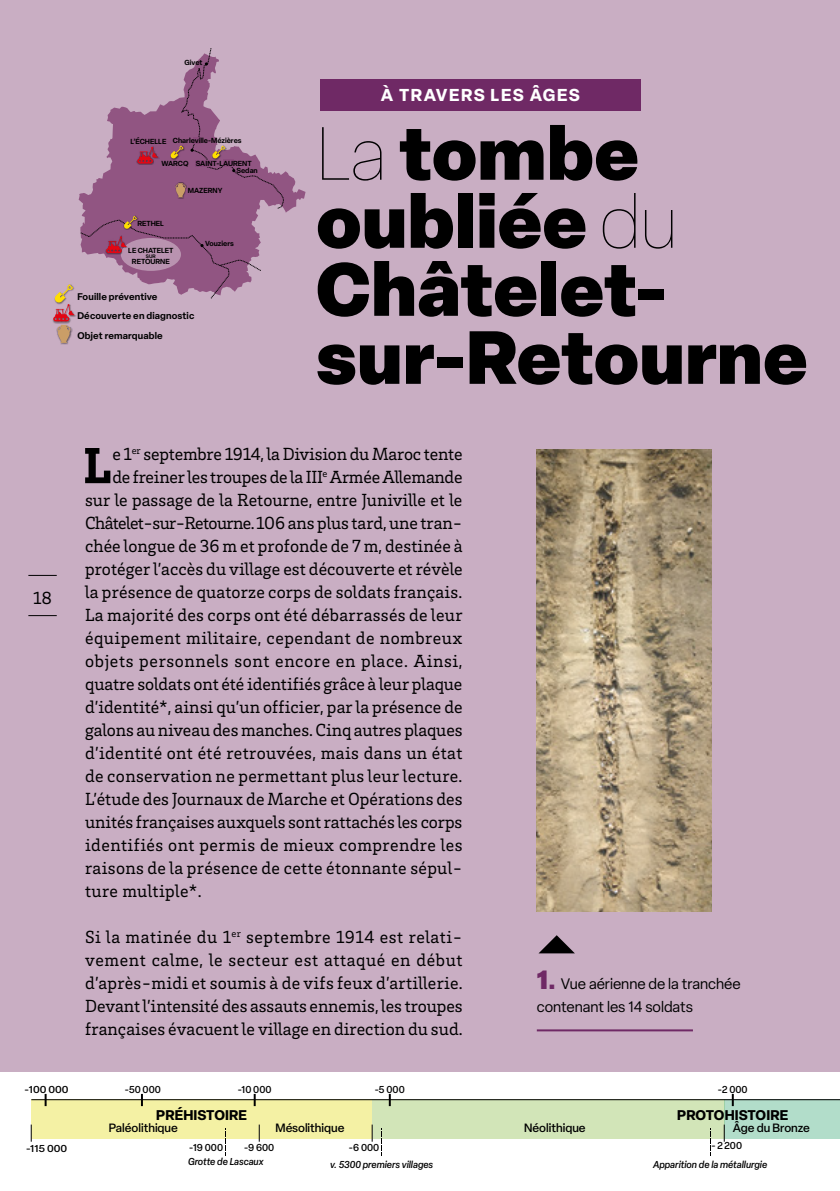
<style>
.page{position:relative;width:840px;height:1191px;background:#fff}
.page>*{position:absolute;margin:0;border:0;box-sizing:border-box;transform-origin:0 0}
.t1{font:900 74px/68px "Elza";color:#000}
.t2{font:900 52px "Brix Slab";color:#000}
.t3{font:18px/23px "Brix Slab";letter-spacing:.005em;color:#000;text-align:justify}
.t4{font:18px "Brix Slab";letter-spacing:-.035em;color:#000}
.t5{font:18px "Brix Slab";letter-spacing:.035em;color:#000}
.t6{font:18px "Brix Slab";letter-spacing:.03em;color:#000}
.t7{font:18px "Brix Slab";letter-spacing:.025em;color:#000}
.t8{font:700 17px "Elza";letter-spacing:.09em;color:#fff}
.t9{font:15px/23px "Elza";color:#000}
.t10{font:700 13.8px "Elza";letter-spacing:.01em;color:#000}
.t11{font:500 11.8px "Elza";color:#000}
.t12{font:italic 500 9.8px "Elza";color:#000}
.t13{font:500 9.8px "Elza";color:#000}
.t14{font:500 9.8px "Elza";color:#000;scale:1.1 1}
.t15{font:600 9.6px/19.8px "Elza";letter-spacing:.015em;color:#000}
.t16{font:600 7.2px/7px "Elza";color:#000}
.t17{font:600 5px "Elza";color:#000}
.s1{font-weight:100}
.s2{font-weight:900;font-size:26px;color:#6f2965}
</style>
<div class="page">
<div style="left:0;top:0;width:839px;height:1071px;background:#c9aec3"></div>
<svg style="left:28px;top:575px;width:29px;height:1px"></svg>
<svg style="left:28px;top:615px;width:29px;height:1px"></svg>
<div style="left:320px;top:79px;width:320px;height:32px;background:#6f2965"></div>
<hr style="left:536px;top:1029px;width:156px;height:2px;background:#6f2965">
<svg style="left:539px;top:935px;width:35px;height:18px"></svg>
<img style="left:536px;top:449px;width:175px;height:462px">
<div style="left:31px;top:1099px;width:341px;height:40px;background:#f4f1a4"></div>
<div style="left:372px;top:1099px;width:351px;height:40px;background:#d2e5b8"></div>
<div style="left:723px;top:1099px;width:116px;height:40px;background:#b2ddca"></div>
<svg style="left:31px;top:1124px;width:1px;height:17px"></svg>
<svg style="left:259px;top:1124px;width:1px;height:17px"></svg>
<svg style="left:371px;top:1124px;width:1px;height:17px"></svg>
<svg style="left:723px;top:1124px;width:1px;height:17px"></svg>
<svg style="left:225px;top:1128px;width:1px;height:27px"></svg>
<svg style="left:381px;top:1128px;width:1px;height:27px"></svg>
<svg style="left:388px;top:1094px;width:2px;height:12px"></svg>
<svg style="left:253px;top:1094px;width:2px;height:12px"></svg>
<svg style="left:141px;top:1094px;width:2px;height:12px"></svg>
<svg style="left:45px;top:1094px;width:2px;height:12px"></svg>
<svg style="left:731px;top:1094px;width:2px;height:12px"></svg>
<hr style="left:31px;top:1099px;width:808px;height:1px;background:#000">
<svg style="left:79px;top:101px;width:226px;height:115px;fill:#915582"></svg>
<img style="left:123px;top:215px;width:15px;height:1px">
<svg style="left:170px;top:48px;width:114px;height:161px"></svg>
<img style="left:137px;top:146px;width:22px;height:19px">
<svg style="left:137px;top:147px;width:21px;height:16px"></svg>
<img style="left:60px;top:343px;width:8px;height:2px">
<svg style="left:53px;top:216px;width:208px;height:127px"></svg>
<p class="t16" style="left:184px;top:58px;width:19px">Givet</p>
<p class="t16" style="left:130px;top:138px;width:37px">L’ÉCHELLE</p>
<p class="t16" style="left:173px;top:137px;width:70px">Charleville-Mézières</p>
<p class="t16" style="left:236px;top:160px;width:23px;text-indent:-75px">WARCQ SAINT-LAURENT<br>Sedan</p>
<p class="t16" style="left:137px;top:220px;width:28px">RETHEL</p>
<p class="t16" style="left:128px;top:246px;width:47px">LE CHATELET</p>
<p class="t17" style="left:146px;top:252px;width:11px">SUR</p>
<p class="t16" style="left:132px;top:258px;width:39px">RETOURNE</p>
<p class="t16" style="left:188px;top:187px;width:36px">MAZERNY</p>
<p class="t16" style="left:205px;top:239px;width:30px">Vouziers</p>
<p class="t15" style="left:77px;top:286px;width:118px">Fouille préventive<br>Découverte en diagnostic<br>Objet remarquable</p>
<p class="t8" style="left:381px;top:83px;width:200px">À TRAVERS LES ÂGES</p>
<h1 class="t1" style="left:316px;top:117px;width:493px"><span class="s1">La</span> tombe oubliée <span class="s1">du<br></span>Châtelet&shy;sur-Retourne</h1>
<p class="t3" style="left:33px;top:586px;width:20px">18</p>
<h2 class="t2" style="left:83px;top:431px;width:30px">L</h2>
<p class="t3" style="left:112px;top:442px;width:351px">e 1<sup>er</sup> septembre 1914, la Division du Maroc tente</p>
<p class="t3" style="left:112px;top:465px;width:351px">de freiner les troupes de la III<sup>e</sup> Armée Allemande</p>
<p class="t3" style="left:85px;top:488px;width:378px">sur le passage de la Retourne, entre Juniville et le</p>
<p class="t4" style="left:85px;top:511px;width:379px">Châtelet-sur-Retourne. 106 ans plus tard, une tran-</p>
<p class="t3" style="left:85px;top:534px;width:379px">chée longue de 36 m et profonde de 7 m, destinée à</p>
<p class="t3" style="left:85px;top:557px;width:379px">protéger l’accès du village est découverte et révèle</p>
<p class="t3" style="left:85px;top:580px;width:378px">la présence de quatorze corps de soldats français.</p>
<p class="t3" style="left:85px;top:603px;width:379px">La majorité des corps ont été débarrassés de leur</p>
<p class="t6" style="left:85px;top:626px;width:379px">équipement militaire, cependant de nombreux</p>
<p class="t5" style="left:85px;top:649px;width:379px">objets personnels sont encore en place. Ainsi,</p>
<p class="t3" style="left:85px;top:672px;width:378px">quatre soldats ont été identifiés grâce à leur plaque</p>
<p class="t3" style="left:85px;top:695px;width:379px">d’identité*, ainsi qu’un officier, par la présence de</p>
<p class="t3" style="left:85px;top:718px;width:379px">galons au niveau des manches. Cinq autres plaques</p>
<p class="t3" style="left:85px;top:741px;width:379px">d’identité ont été retrouvées, mais dans un état</p>
<p class="t3" style="left:85px;top:764px;width:378px">de conservation ne permettant plus leur lecture.</p>
<p class="t3" style="left:85px;top:787px;width:379px">L’étude des Journaux de Marche et Opérations des</p>
<p class="t3" style="left:85px;top:810px;width:378px">unités françaises auxquels sont rattachés les corps</p>
<p class="t7" style="left:85px;top:833px;width:379px">identifiés ont permis de mieux comprendre les</p>
<p class="t3" style="left:85px;top:856px;width:379px">raisons de la présence de cette étonnante sépul-</p>
<p class="t3" style="left:85px;top:879px;width:118px">ture multiple*.</p>
<p class="t3" style="left:85px;top:925px;width:379px">Si la matinée du 1<sup>er</sup> septembre 1914 est relati&shy;vement calme, le secteur est attaqué en début d’après-midi et soumis à de vifs feux d’artillerie.<br>Devant l’intensité des assauts ennemis, les troupes françaises évacuent le village en direction du sud.</p>
<p class="t9" style="left:536px;top:972px;width:205px"><span class="s2">1.</span> Vue aérienne de la tranchée contenant les 14 soldats</p>
<p class="t14" style="left:25px;top:1082px;width:41px">-100 000</p>
<p class="t14" style="left:26px;top:1141px;width:39px">-115 000</p>
<p class="t13" style="left:125px;top:1082px;width:38px">-50 000</p>
<p class="t13" style="left:238px;top:1082px;width:35px">-10 000</p>
<p class="t13" style="left:374px;top:1082px;width:32px">-5 000</p>
<p class="t13" style="left:717px;top:1082px;width:31px">-2 000</p>
<p class="t10" style="left:156px;top:1105px;width:92px">PRÉHISTOIRE</p>
<p class="t11" style="left:109px;top:1119px;width:70px">Paléolithique</p>
<p class="t11" style="left:275px;top:1119px;width:70px">Mésolithique</p>
<p class="t11" style="left:524px;top:1119px;width:63px">Néolithique</p>
<p class="t10" style="left:677px;top:1105px;width:112px">PROTOHISTOIRE</p>
<p class="t11" style="left:732px;top:1119px;width:79px">Âge du Bronze</p>
<p class="t13" style="left:189px;top:1141px;width:35px">-19 000</p>
<p class="t13" style="left:244px;top:1141px;width:32px">-9 600</p>
<p class="t13" style="left:349px;top:1141px;width:32px">-6 000</p>
<p class="t13" style="left:711px;top:1138px;width:32px">- 2 200</p>
<p class="t12" style="left:188px;top:1154px;width:77px">Grotte de Lascaux</p>
<p class="t12" style="left:330px;top:1157px;width:104px">v. 5300 premiers villages</p>
<p class="t12" style="left:652px;top:1157px;width:116px">Apparition de la métallurgie</p>
</div>
